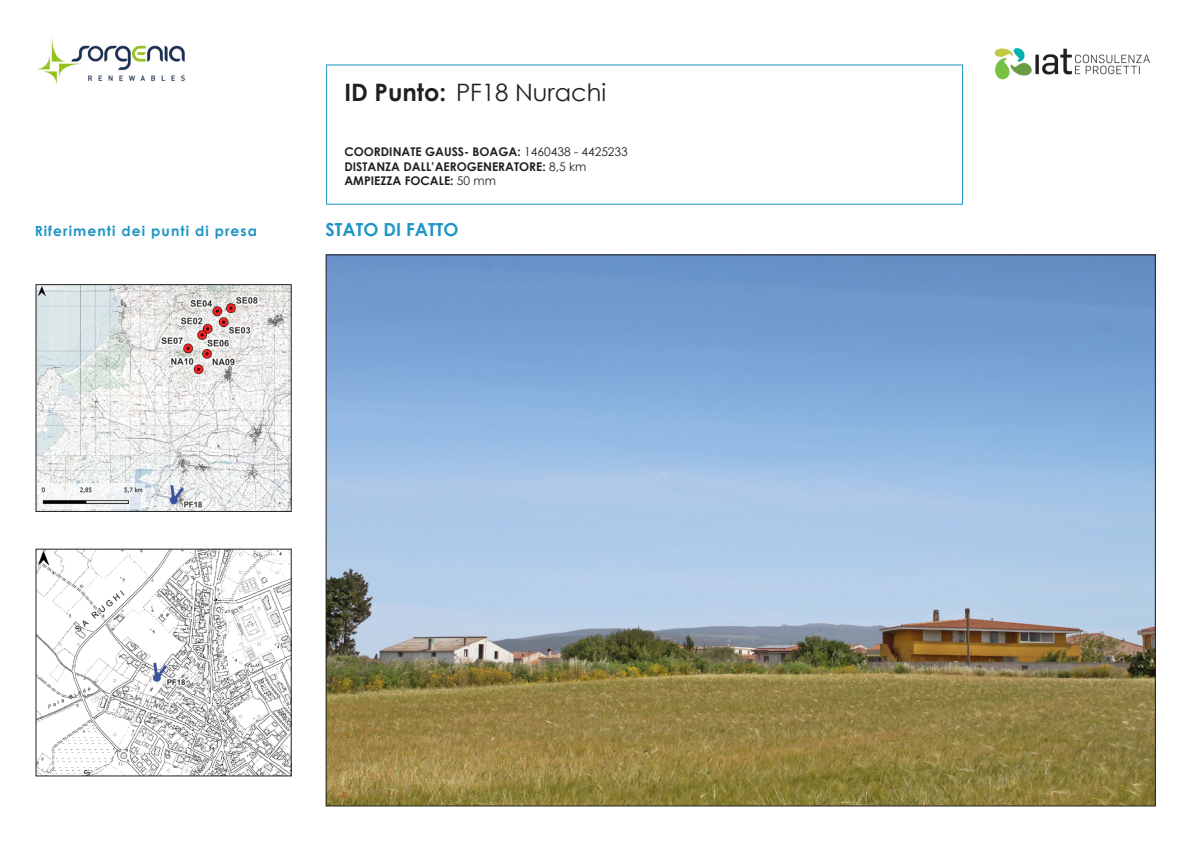
<style>
.page{position:relative;width:1191px;height:842px;background:#fff}
.page>*{position:absolute;margin:0;border:0;box-sizing:border-box;transform-origin:0 0}
.Titoli_PF{font:24px "Century Gothic";color:#231f20}
.t1{font:700 18px "Century Gothic";color:#2095c5}
.t2{font:700 14px "Century Gothic";letter-spacing:.075em;color:#2095c5}
.t3{font:700 12px "Century Gothic";color:#231f20}
.s1{font-weight:700}
.s2{font-weight:400}
</style>
<div class="page">
<img style="left:994px;top:47px;width:156px;height:33px">
<img style="left:38px;top:38px;width:147px;height:46px">
<img style="left:327px;top:256px;width:826px;height:548px">
<img style="left:38px;top:286px;width:252px;height:224px">
<div style="left:36px;top:284px;width:256px;height:228px;border:1px solid #231f20"></div>
<img style="left:38px;top:551px;width:252px;height:223px">
<p class="Titoli_PF" style="left:344px;top:75px;width:263px"><span class="s1">ID Punto:</span> PF18 Nurachi</p>
<p class="t3" style="left:344px;top:143px;width:285px">COORDINATE GAUSS- BOAGA: <span class="s2">1460438 - 4425233</span></p>
<p class="t3" style="left:344px;top:157px;width:243px">DISTANZA DALL’AEROGENERATORE: <span class="s2">8,5 km</span></p>
<p class="t3" style="left:344px;top:172px;width:153px">AMPIEZZA FOCALE: <span class="s2">50 mm</span></p>
<p class="t2" style="left:35px;top:221px;width:224px">Riferimenti dei punti di presa</p>
<h2 class="t1" style="left:325px;top:216px;width:134px">STATO DI FATTO</h2>
</div>
